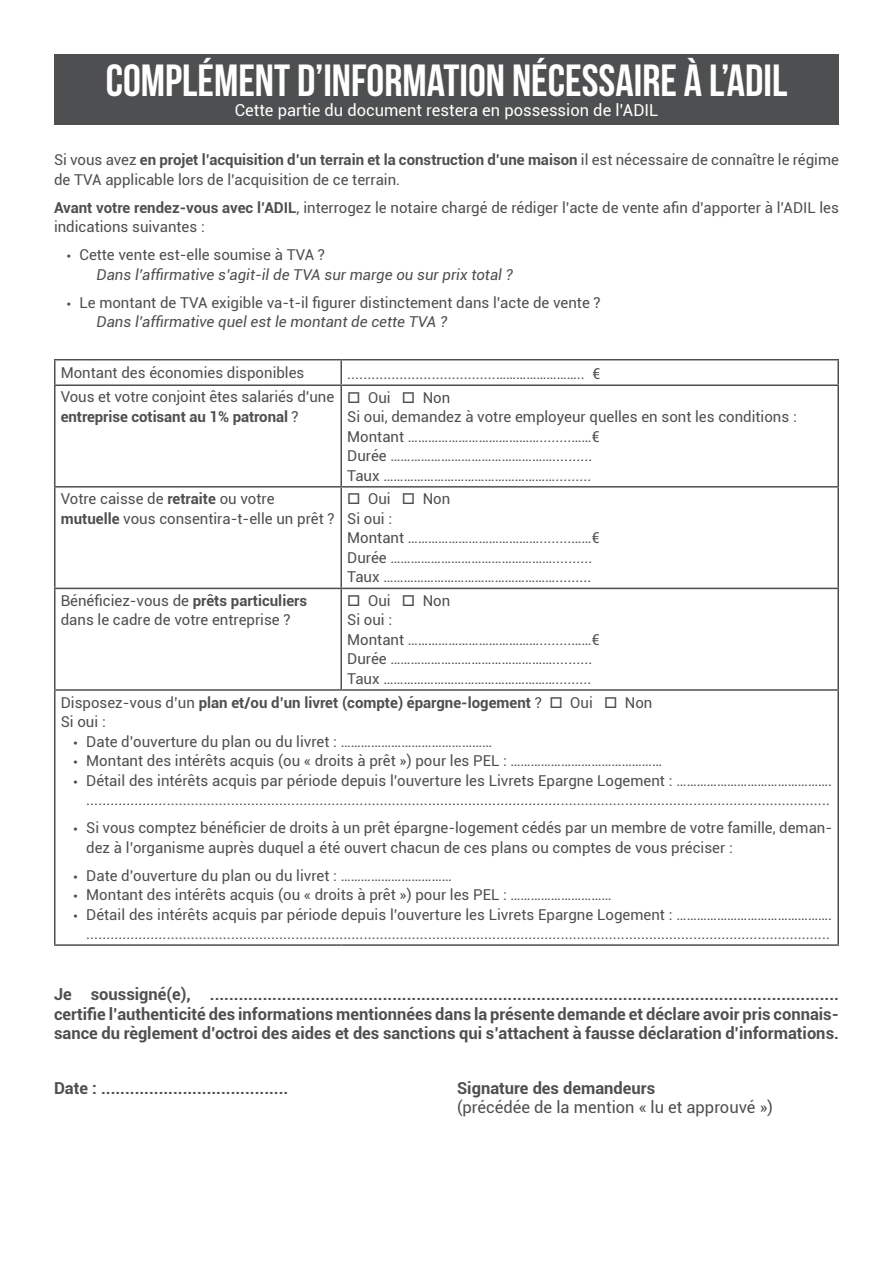
<style>
.page{position:relative;width:893px;height:1263px;background:#fff}
.page>*{position:absolute;margin:0;border:0;box-sizing:border-box;transform-origin:0 0}
.t1{font:45px "Bebas Neue";color:#fff}
.t2{font:700 16.5px/19.5px "Roboto";color:#4e4f50;text-align:justify}
.t3{font:16.5px "Roboto";color:#fff}
.t4{font:16.5px "Roboto";color:#4e4f50}
.t5{font:15px/19.5px "Roboto";color:#4e4f50}
.t6{font:italic 15px/19.5px "Roboto";color:#4e4f50}
.t7{font:700 15px/19.5px "Roboto";color:#4e4f50}
.s1{font-weight:700}
.s2{font-family:"Myriad Pro";font-style:normal}
.s3{font-style:normal}
.s4{font-family:"Myriad Pro"}
.s5{font-style:italic}
.s6{font-weight:400}
</style>
<div class="page">
<div style="left:54px;top:54px;width:785px;height:70px;background:#4e4f50"></div>
<hr style="left:54px;top:359px;width:287px;height:1px;background:#4e4f50">
<hr style="left:54px;top:360px;width:2px;height:24px;background:#4e4f50">
<hr style="left:341px;top:359px;width:498px;height:1px;background:#4e4f50">
<hr style="left:340px;top:360px;width:2px;height:24px;background:#4e4f50">
<hr style="left:837px;top:360px;width:2px;height:24px;background:#4e4f50">
<hr style="left:54px;top:384px;width:287px;height:2px;background:#4e4f50">
<hr style="left:54px;top:386px;width:2px;height:100px;background:#4e4f50">
<hr style="left:341px;top:384px;width:498px;height:2px;background:#4e4f50">
<hr style="left:340px;top:386px;width:2px;height:100px;background:#4e4f50">
<hr style="left:837px;top:386px;width:2px;height:100px;background:#4e4f50">
<hr style="left:54px;top:486px;width:287px;height:2px;background:#4e4f50">
<hr style="left:54px;top:488px;width:2px;height:100px;background:#4e4f50">
<hr style="left:341px;top:486px;width:498px;height:2px;background:#4e4f50">
<hr style="left:340px;top:488px;width:2px;height:100px;background:#4e4f50">
<hr style="left:837px;top:488px;width:2px;height:100px;background:#4e4f50">
<hr style="left:54px;top:588px;width:287px;height:1px;background:#4e4f50">
<hr style="left:54px;top:589px;width:2px;height:100px;background:#4e4f50">
<hr style="left:341px;top:588px;width:498px;height:1px;background:#4e4f50">
<hr style="left:340px;top:589px;width:2px;height:100px;background:#4e4f50">
<hr style="left:837px;top:589px;width:2px;height:100px;background:#4e4f50">
<hr style="left:54px;top:689px;width:287px;height:2px;background:#4e4f50">
<hr style="left:54px;top:691px;width:2px;height:253px;background:#4e4f50">
<hr style="left:341px;top:689px;width:498px;height:2px;background:#4e4f50">
<hr style="left:837px;top:691px;width:2px;height:253px;background:#4e4f50">
<hr style="left:54px;top:944px;width:287px;height:2px;background:#4e4f50">
<hr style="left:341px;top:944px;width:498px;height:2px;background:#4e4f50">
<h1 class="t1" style="left:106px;top:56px;width:683px">COMPLÉMENT D’INFORMATION NÉCESSAIRE À L’ADIL</h1>
<p class="t3" style="left:235px;top:98px;width:425px">Cette partie du document restera en possession de l’ADIL</p>
<p class="t5" style="left:54px;top:149px;width:786px">Si vous avez <span class="s1">en projet l’acquisition d’un terrain et la construction d’une maison</span> il est nécessaire de connaître le régime de TVA applicable lors de l’acquisition de ce terrain.</p>
<p class="t5" style="left:54px;top:197px;width:786px"><span class="s1">Avant votre rendez-vous avec l’ADIL</span>, interrogez le notaire chargé de rédiger l’acte de vente afin d’apporter à l’ADIL les indications suivantes :</p>
<p class="t6" style="left:97px;top:244px;width:418px;text-indent:-30px"><span class="s2">•</span> <span class="s3">Cette vente est-elle soumise à TVA ?<br></span>Dans l’affirmative s’agit-il de TVA sur marge ou sur prix total ?</p>
<p class="t5" style="left:97px;top:292px;width:506px;text-indent:-30px"><span class="s4">•</span> Le montant de TVA exigible va-t-il figurer distinctement dans l’acte de vente ?<br><span class="s5">Dans l’affirmative quel est le montant de cette TVA ?</span></p>
<p class="t5" style="left:61px;top:362px;width:245px">Montant des économies disponibles</p>
<p class="t5" style="left:347px;top:364px;width:255px">.....................................…………………….. €</p>
<p class="t5" style="left:61px;top:387px;width:275px">Vous et votre conjoint êtes salariés d’une <span class="s1">entreprise cotisant au 1% patronal</span> ?</p>
<p class="t5" style="left:347px;top:387px;width:451px">□ Oui □ Non<br>Si oui, demandez à votre employeur quelles en sont les conditions :<br>Montant …………………………………........……€<br>Durée …………………………………………..........<br>Taux …………………………………………….........</p>
<p class="t5" style="left:61px;top:488px;width:275px">Votre caisse de <span class="s1">retraite</span> ou votre <span class="s1">mutuelle</span> vous consentira-t-elle un prêt ?</p>
<p class="t5" style="left:347px;top:489px;width:254px">□ Oui □ Non<br>Si oui :<br>Montant …………………………………........……€<br>Durée …………………………………………..........<br>Taux …………………………………………….........</p>
<p class="t5" style="left:61px;top:590px;width:248px">Bénéficiez-vous de <span class="s1">prêts particuliers </span>dans le cadre de votre entreprise ?</p>
<p class="t5" style="left:347px;top:590px;width:254px">□ Oui □ Non<br>Si oui :<br>Montant …………………………………........……€<br>Durée …………………………………………..........<br>Taux …………………………………………….........</p>
<p class="t7" style="left:61px;top:692px;width:593px"><span class="s6">Disposez-vous d’un</span> plan et/ou d’un livret (compte) épargne-logement <span class="s6">?</span> □ <span class="s6">Oui</span> □ <span class="s6">Non<br>Si oui :</span></p>
<p class="t5" style="left:74px;top:731px;width:420px"><span class="s4">•</span> Date d’ouverture du plan ou du livret : ………………………………………</p>
<p class="t5" style="left:74px;top:750px;width:590px"><span class="s4">•</span> Montant des intérêts acquis (ou « droits à prêt ») pour les PEL : ………………………………………</p>
<p class="t5" style="left:74px;top:770px;width:760px;text-align:right"><span class="s4">•</span> Détail des intérêts acquis par période depuis l’ouverture les Livrets Epargne Logement : ………………………………………. .........................................................................................................................................................................................</p>
<p class="t5" style="left:86px;top:817px;width:747px;text-indent:-13px"><span class="s4">•</span> Si vous comptez bénéficier de droits à un prêt épargne-logement cédés par un membre de votre famille, deman&shy;dez à l’organisme auprès duquel a été ouvert chacun de ces plans ou comptes de vous préciser :</p>
<p class="t5" style="left:74px;top:865px;width:380px"><span class="s4">•</span> Date d’ouverture du plan ou du livret : ……………………………</p>
<p class="t5" style="left:74px;top:884px;width:540px"><span class="s4">•</span> Montant des intérêts acquis (ou « droits à prêt ») pour les PEL : …………………………</p>
<p class="t5" style="left:74px;top:904px;width:760px;text-align:right"><span class="s4">•</span> Détail des intérêts acquis par période depuis l’ouverture les Livrets Epargne Logement : ………………………………………. .........................................................................................................................................................................................</p>
<p class="t2" style="left:54px;top:984px;width:786px">Je soussigné(e), ................................................................................................................................... certifie l’authenticité des informations mentionnées dans la présente demande et déclare avoir pris connais&shy;sance du règlement d’octroi des aides et des sanctions qui s’attachent à fausse déclaration d’informations.</p>
<p class="t2" style="left:54px;top:1077px;width:236px">Date : .......................................</p>
<p class="t2" style="left:457px;top:1077px;width:200px">Signature des demandeurs</p>
<p class="t4" style="left:457px;top:1096px;width:317px">(précédée de la mention « lu et approuvé »)</p>
</div>
